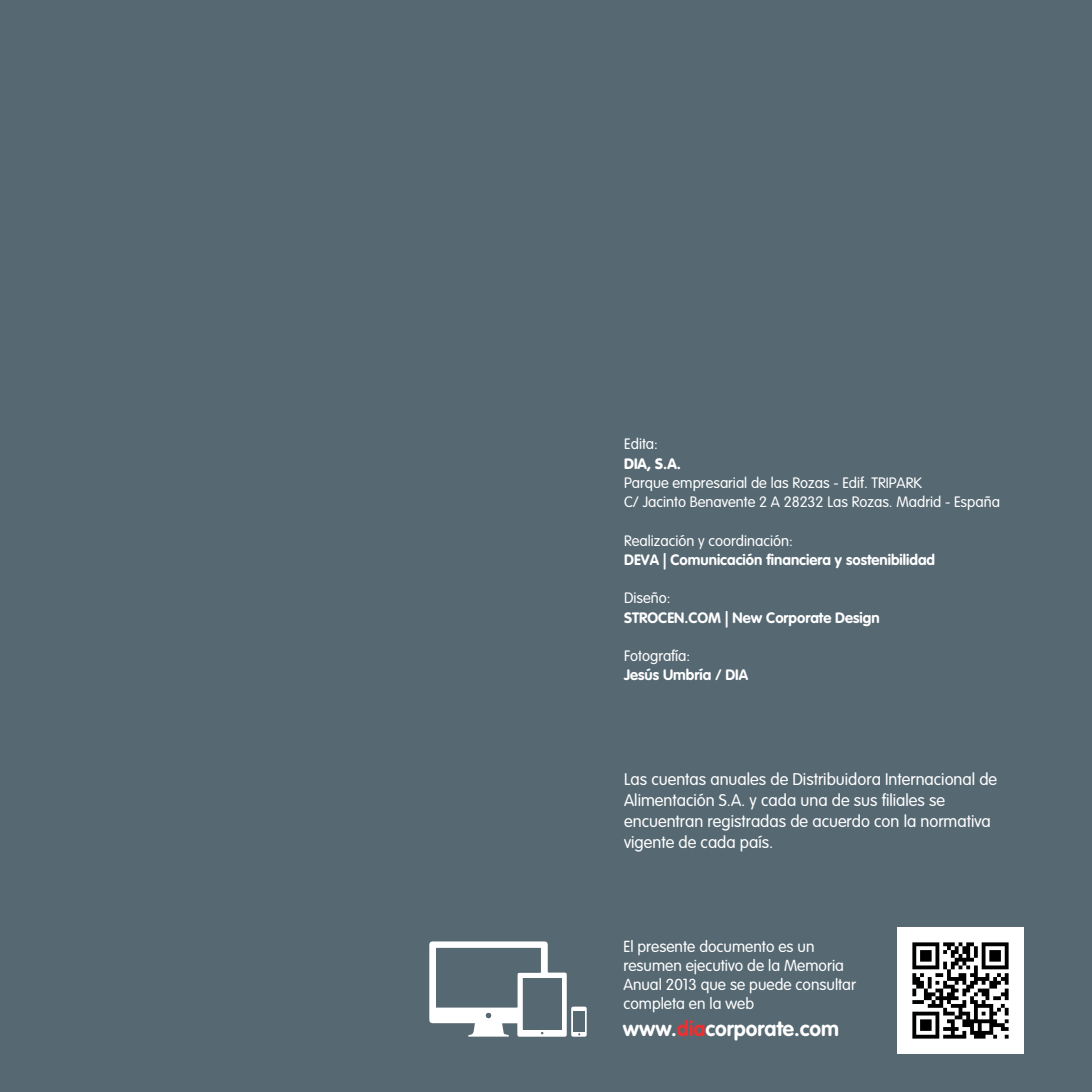
<style>
.page{position:relative;width:1092px;height:1092px;background:#fff}
.page>*{position:absolute;margin:0;border:0;box-sizing:border-box;transform-origin:0 0}
.t1{font:700 21px "VAG Rounded LT";color:#fff}
.t2{font:300 16.62px/21px "VAG Rounded LT";color:#fff}
.t3{font:300 15.75px/19.2px "VAG Rounded LT";color:#fff}
.t4{font:300 14.88px/19.2px "VAG Rounded LT";color:#fff}
.t5{font:700 14.88px "VAG Rounded LT";color:#fff}
.t6{font:900 14.88px "VAG Rounded LT";color:#fff}
.s1{color:#ee3031}
</style>
<div class="page">
<div style="left:0;top:0;width:1091px;height:1091px;background:#566872"></div>
<svg style="left:429px;top:941px;width:157px;height:95px"></svg>
<img style="left:897px;top:927px;width:125px;height:126px">
<p class="t4" style="left:624px;top:435px;width:35px">Edita:</p>
<p class="t6" style="left:624px;top:454px;width:58px">DIA, S.A.</p>
<p class="t4" style="left:624px;top:473px;width:377px">Parque empresarial de las Rozas - Edif. TRIPARK<br>C/ Jacinto Benavente 2 A 28232 Las Rozas. Madrid - España</p>
<p class="t4" style="left:624px;top:531px;width:170px">Realización y coordinación:</p>
<p class="t5" style="left:624px;top:550px;width:312px">DEVA | Comunicación financiera y sostenibilidad</p>
<p class="t4" style="left:624px;top:589px;width:48px">Diseño:</p>
<p class="t5" style="left:624px;top:608px;width:257px">STROCEN.COM | New Corporate Design</p>
<p class="t4" style="left:624px;top:646px;width:68px">Fotografía:</p>
<p class="t5" style="left:624px;top:666px;width:126px">Jesús Umbría / DIA</p>
<p class="t2" style="left:624px;top:769px;width:374px">Las cuentas anuales de Distribuidora Internacional de Alimentación S.A. y cada una de sus filiales se encuentran registradas de acuerdo con la normativa vigente de cada país.</p>
<p class="t3" style="left:623px;top:936px;width:234px">El presente documento es un resumen ejecutivo de la Memoria<br>Anual 2013 que se puede consultar completa en la web</p>
<p class="t1" style="left:622px;top:1016px;width:218px">www.<span class="s1">dia</span>corporate.com</p>
</div>
